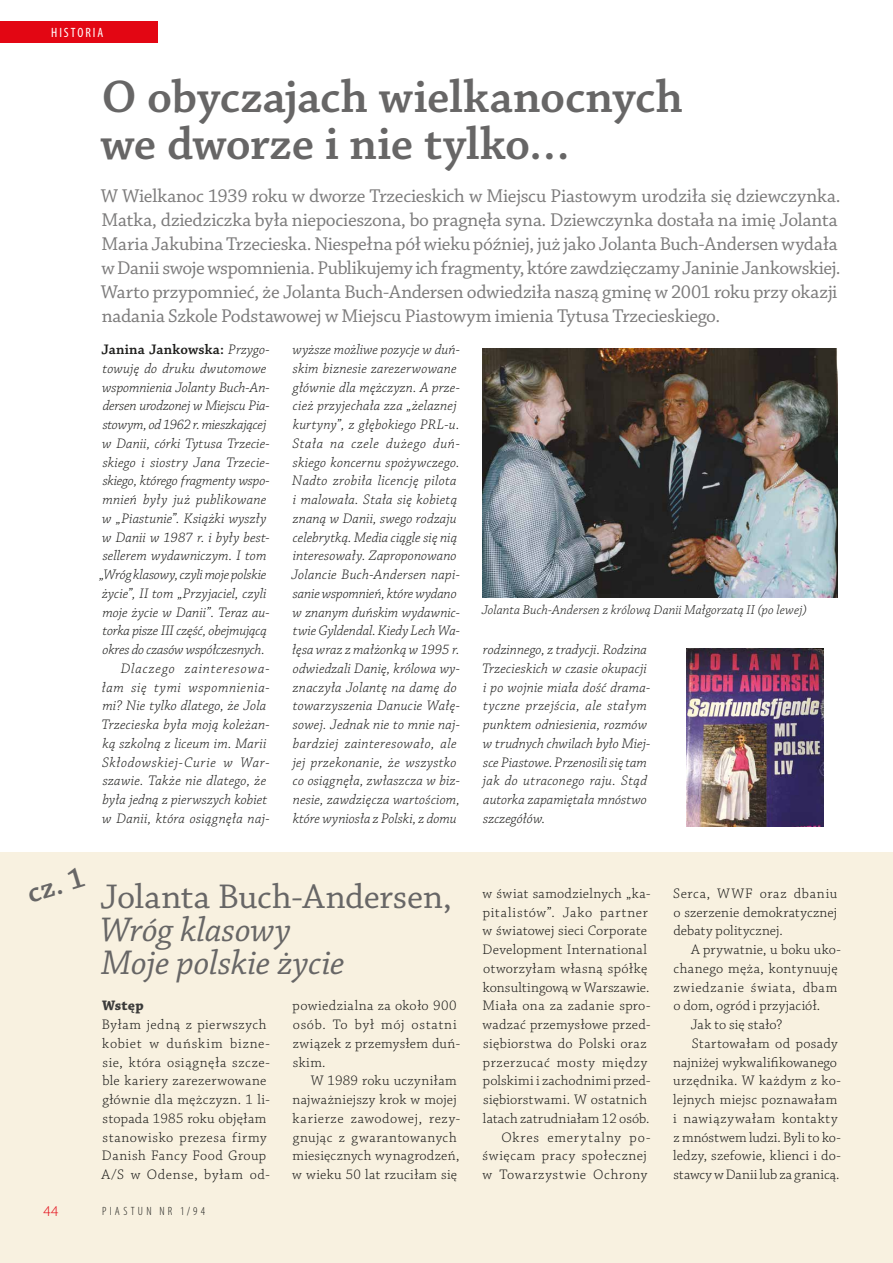
<style>
.page{position:relative;width:893px;height:1263px;background:#fff}
.page>*{position:absolute;margin:0;border:0;box-sizing:border-box;transform-origin:0 0}
.t1{font:600 48px/46.5px "Chaparral Pro";color:#676666}
.t2{font:italic 36px/33px "Chaparral Pro";letter-spacing:-.005em;color:#676666}
.t3{font:36px "Chaparral Pro";letter-spacing:-.005em;color:#676666}
.t4{font:600 30.6px "Chaparral Pro";color:#676666}
.t5{font:19.5px/24px "Chaparral Pro";letter-spacing:-.01em;color:#7c7b7b}
.t6{font:300 15px "Myriad Pro";color:#e30613}
.t7{font:italic 300 14.55px/18.8px "Chaparral Pro";letter-spacing:.01em;color:#1d1d1b}
.t8{font:300 14.55px/18.8px "Chaparral Pro";letter-spacing:.03em;color:#1d1d1b}
.t9{font:italic 300 14.55px "Chaparral Pro";letter-spacing:-.015em;color:#1d1d1b}
.t10{font:italic 300 14.55px "Chaparral Pro";letter-spacing:-.01em;color:#1d1d1b}
.t11{font:italic 300 14.55px "Chaparral Pro";letter-spacing:.04em;color:#1d1d1b}
.t12{font:300 14.55px "Chaparral Pro";letter-spacing:-.01em;color:#1d1d1b}
.t13{font:600 14.55px "Chaparral Pro";color:#1d1d1b}
.t14{font:italic 300 14.55px "Chaparral Pro";letter-spacing:.06em;color:#1d1d1b}
.t15{font:300 14.55px "Chaparral Pro";letter-spacing:.055em;color:#1d1d1b}
.t16{font:300 14.55px "Chaparral Pro";letter-spacing:.005em;color:#1d1d1b}
.t17{font:700 14.55px "Chaparral Pro";letter-spacing:.01em;color:#3c3c3b}
.t18{font:italic 300 13.5px "Chaparral Pro";letter-spacing:.005em;color:#1d1d1b}
.t19{font:condensed 13.5px "Myriad Pro";letter-spacing:.145em;color:#fff}
.t20{font:300 condensed 12px "Myriad Pro";letter-spacing:.27em;color:#1d1d1b}
.s1{font-weight:300;font-style:italic}
</style>
<div class="page">
<div style="left:0;top:853px;width:893px;height:410px;background:#f8f1e0"></div>
<img style="left:483px;top:349px;width:355px;height:248px">
<img style="left:687px;top:648px;width:137px;height:179px">
<div style="left:0;top:21px;width:158px;height:22px;background:#e30613"></div>
<p class="t19" style="left:51px;top:24px;width:54px">HISTORIA</p>
<h1 class="t1" style="left:101px;top:75px;width:584px">O obyczajach wielkanocnych we dworze i nie tylko…</h1>
<p class="t5" style="left:101px;top:185px;width:741px">W Wielkanoc 1939 roku w dworze Trzecieskich w Miejscu Piastowym urodziła się dziewczynka.<br>Matka, dziedziczka była niepocieszona, bo pragnęła syna. Dziewczynka dostała na imię Jolanta Maria Jakubina Trzecieska. Niespełna pół wieku później, już jako Jolanta Buch-Andersen wydała w Danii swoje wspomnienia. Publikujemy ich fragmenty, które zawdzięczamy Janinie Jankowskiej.<br>Warto przypomnieć, że Jolanta Buch-Andersen odwiedziła naszą gminę w 2001 roku przy okazji nadania Szkole Podstawowej w Miejscu Piastowym imienia Tytusa Trzecieskiego.</p>
<p class="t13" style="left:101px;top:341px;width:170px">Janina Jankowska: <span class="s1">Przygo-</span></p>
<p class="t7" style="left:103px;top:359px;width:165px">towuję do druku dwutomowe</p>
<p class="t7" style="left:102px;top:378px;width:169px">wspomnienia Jolanty Buch-An-</p>
<p class="t9" style="left:103px;top:398px;width:169px">dersen urodzonej w Miejscu Pia-</p>
<p class="t10" style="left:103px;top:417px;width:165px">stowym, od 1962 r. mieszkającej</p>
<p class="t7" style="left:102px;top:434px;width:169px">w Danii, córki Tytusa Trzecie-</p>
<p class="t7" style="left:103px;top:453px;width:169px">skiego i siostry Jana Trzecie-</p>
<p class="t9" style="left:103px;top:473px;width:169px">skiego, którego fragmenty wspo-</p>
<p class="t7" style="left:102px;top:491px;width:165px">mnień były już publikowane</p>
<p class="t7" style="left:102px;top:509px;width:166px">w „Piastunie”. Książki wyszły</p>
<p class="t7" style="left:102px;top:528px;width:169px">w Danii w 1987 r. i były best-</p>
<p class="t7" style="left:103px;top:547px;width:165px">sellerem wydawniczym. I tom</p>
<p class="t9" style="left:99px;top:567px;width:169px">„Wróg klasowy, czyli moje polskie</p>
<p class="t7" style="left:102px;top:584px;width:166px">życie”, II tom „Przyjaciel, czyli</p>
<p class="t7" style="left:102px;top:603px;width:169px">moje życie w Danii”. Teraz au-</p>
<p class="t10" style="left:103px;top:623px;width:166px">torka pisze III część, obejmującą</p>
<p class="t10" style="left:103px;top:642px;width:164px">okres do czasów współczesnych.</p>
<p class="t14" style="left:121px;top:660px;width:151px">Dlaczego zainteresowa-</p>
<p class="t11" style="left:102px;top:679px;width:169px">łam się tymi wspomnienia-</p>
<p class="t7" style="left:102px;top:697px;width:165px">mi? Nie tylko dlatego, że Jola</p>
<p class="t7" style="left:101px;top:716px;width:170px">Trzecieska była moją koleżan-</p>
<p class="t7" style="left:103px;top:734px;width:165px">ką szkolną z liceum im. Marii</p>
<p class="t11" style="left:102px;top:754px;width:169px">Skłodowskiej-Curie w War-</p>
<p class="t7" style="left:103px;top:772px;width:165px">szawie. Także nie dlatego, że</p>
<p class="t7" style="left:103px;top:791px;width:166px">była jedną z pierwszych kobiet</p>
<p class="t7" style="left:102px;top:809px;width:169px">w Danii, która osiągnęła naj-</p>
<p class="t7" style="left:291px;top:341px;width:170px">wyższe możliwe pozycje w duń&shy;skim biznesie zarezerwowane głównie dla mężczyzn. A prze&shy;cież przyjechała zza „żelaznej kurtyny”, z głębokiego PRL-u.<br>Stała na czele dużego duń&shy;skiego koncernu spożywczego.<br>Nadto zrobiła licencję pilota i malowała. Stała się kobietą znaną w Danii, swego rodzaju celebrytką. Media ciągle się nią interesowały. Zaproponowano<br>Jolancie Buch-Andersen napi&shy;sanie wspomnień, które wydano w znanym duńskim wydawnic&shy;twie Gyldendal. Kiedy Lech Wa&shy;łęsa wraz z małżonką w 1995 r. odwiedzali Danię, królowa wy&shy;znaczyła Jolantę na damę do towarzyszenia Danucie Wałę&shy;sowej. Jednak nie to mnie naj&shy;bardziej zainteresowało, ale jej przekonanie, że wszystko co osiągnęła, zwłaszcza w biz&shy;nesie, zawdzięcza wartościom, które wyniosła z Polski, z domu</p>
<p class="t18" style="left:482px;top:603px;width:326px">Jolanta Buch-Andersen z królową Danii Małgorzatą II (po lewej)</p>
<p class="t7" style="left:482px;top:641px;width:170px">rodzinnego, z tradycji. Rodzina<br>Trzecieskich w czasie okupacji i po wojnie miała dość drama&shy;tyczne przejścia, ale stałym punktem odniesienia, rozmów w trudnych chwilach było Miej&shy;sce Piastowe. Przenosili się tam jak do utraconego raju. Stąd autorka zapamiętała mnóstwo szczegółów.</p>
<h3 class="t4" style="left:23px;top:877px;width:61px;rotate:-17deg">cz. 1</h3>
<h2 class="t3" style="left:100px;top:877px;width:353px">Jolanta Buch-Andersen,</h2>
<h2 class="t2" style="left:100px;top:915px;width:246px">Wróg klasowy<br>Moje polskie życie</h2>
<p class="t17" style="left:102px;top:997px;width:43px">Wstęp</p>
<p class="t8" style="left:101px;top:1016px;width:170px">Byłam jedną z pierwszych kobiet w duńskim bizne&shy;sie, która osiągnęła szcze&shy;ble kariery zarezerwowane głównie dla mężczyzn. 1 li&shy;stopada 1985 roku objęłam stanowisko prezesa firmy<br>Danish Fancy Food Group<br>A/S w Odense, byłam od-</p>
<p class="t8" style="left:293px;top:997px;width:169px">powiedzialna za około 900 osób. To był mój ostatni związek z przemysłem duń&shy;skim.</p>
<p class="t8" style="left:292px;top:1072px;width:169px;text-indent:18px">W 1989 roku uczyniłam najważniejszy krok w mojej karierze zawodowej, rezy&shy;gnując z gwarantowanych miesięcznych wynagrodzeń, w wieku 50 lat rzuciłam się</p>
<p class="t8" style="left:482px;top:884px;width:170px;text-align:right">w świat samodzielnych „ka&shy;pitalistów”. Jako partner w światowej sieci Corporate<br>Development International otworzyłam własną spółkę konsultingową w Warszawie.<br>Miała ona za zadanie spro&shy;wadzać przemysłowe przed&shy;siębiorstwa do Polski oraz przerzucać mosty między polskimi i zachodnimi przed&shy;siębiorstwami. W ostatnich latach zatrudniałam 12 osób.<br>Okres emerytalny po&shy;święcam pracy społecznej w Towarzystwie Ochrony</p>
<p class="t8" style="left:673px;top:884px;width:166px;text-align:justify">Serca, WWF oraz dbaniu o szerzenie demokratycznej debaty politycznej.</p>
<p class="t8" style="left:691px;top:941px;width:151px">A prywatnie, u boku uko-</p>
<p class="t8" style="left:673px;top:959px;width:166px">chanego męża, kontynuuję</p>
<p class="t8" style="left:673px;top:978px;width:165px">zwiedzanie świata, dbam</p>
<p class="t8" style="left:673px;top:997px;width:148px">o dom, ogród i przyjaciół.</p>
<p class="t16" style="left:691px;top:1017px;width:93px">Jak to się stało?</p>
<p class="t8" style="left:692px;top:1034px;width:147px">Startowałam od posady</p>
<p class="t8" style="left:673px;top:1053px;width:165px">najniżej wykwalifikowanego</p>
<p class="t8" style="left:673px;top:1072px;width:169px">urzędnika. W każdym z ko-</p>
<p class="t8" style="left:673px;top:1091px;width:166px">lejnych miejsc poznawałam</p>
<p class="t15" style="left:673px;top:1110px;width:166px">i nawiązywałam kontakty</p>
<p class="t12" style="left:673px;top:1129px;width:169px">z mnóstwem ludzi. Byli to ko-</p>
<p class="t8" style="left:673px;top:1147px;width:169px">ledzy, szefowie, klienci i do-</p>
<p class="t8" style="left:673px;top:1166px;width:168px">stawcy w Danii lub za granicą.</p>
<p class="t6" style="left:44px;top:1203px;width:17px">44</p>
<p class="t20" style="left:102px;top:1204px;width:104px">PIASTUN NR 1/94</p>
</div>
